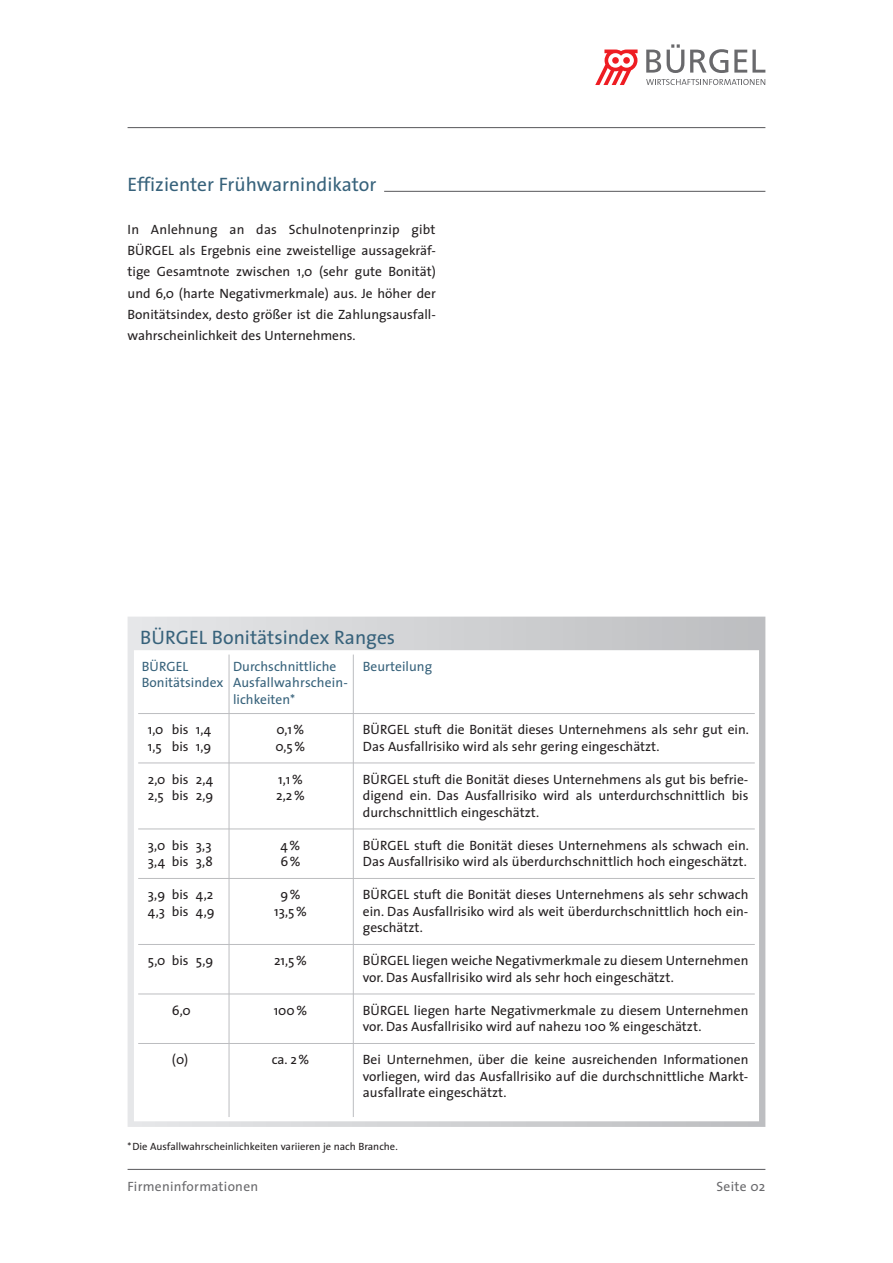
<style>
.page{position:relative;width:893px;height:1263px;background:#fff}
.page>*{position:absolute;margin:0;border:0;box-sizing:border-box;transform-origin:0 0}
.t1{font:19.5px "The Sans";color:#37627b}
.t2{font:13.5px/16.5px "The Sans";color:#231f20}
.t3{font:13.5px/16.5px "The Sans";color:#37627b}
.t4{font:13.5px "The Sans";letter-spacing:.02em;color:#69696c}
.t5{font:10.5px "The Sans";color:#231f20}
</style>
<div class="page">
<hr style="left:128px;top:127px;width:637px;height:1px;background:#69696c">
<hr style="left:384px;top:191px;width:381px;height:1px;background:#69696c">
<svg style="left:128px;top:617px;width:637px;height:510px"></svg>
<hr style="left:229px;top:654px;width:1px;height:463px;background:#bcbdc0">
<hr style="left:353px;top:654px;width:1px;height:463px;background:#bcbdc0">
<hr style="left:138px;top:762px;width:617px;height:1px;background:#bcbdc0">
<hr style="left:138px;top:828px;width:617px;height:1px;background:#bcbdc0">
<hr style="left:138px;top:878px;width:617px;height:1px;background:#bcbdc0">
<hr style="left:138px;top:944px;width:617px;height:1px;background:#bcbdc0">
<hr style="left:138px;top:993px;width:617px;height:1px;background:#bcbdc0">
<hr style="left:138px;top:1043px;width:617px;height:1px;background:#bcbdc0">
<hr style="left:128px;top:1169px;width:637px;height:1px;background:#69696c">
<svg style="left:646px;top:50px;width:15px;height:23px"></svg>
<svg style="left:667px;top:44px;width:17px;height:29px"></svg>
<svg style="left:690px;top:49px;width:38px;height:24px"></svg>
<svg style="left:734px;top:50px;width:31px;height:23px"></svg>
<svg style="left:646px;top:79px;width:119px;height:6px"></svg>
<svg style="left:595px;top:50px;width:43px;height:35px"></svg>
<h1 class="t1" style="left:128px;top:169px;width:250px">Effizienter Frühwarnindikator</h1>
<p class="t2" style="left:128px;top:218px;width:310px;line-height:21.3px;text-align:justify">In Anlehnung an das Schulnotenprinzip gibt BÜRGEL als Ergebnis eine zweistellige aussagekräf&shy;tige Gesamtnote zwischen 1,0 (sehr gute Bonität) und 6,0 (harte Negativmerkmale) aus. Je höher der Bonitätsindex, desto größer ist die Zahlungsausfall&shy;wahrscheinlichkeit des Unternehmens.</p>
<h1 class="t1" style="left:140px;top:621px;width:256px">BÜRGEL Bonitätsindex Ranges</h1>
<p class="t3" style="left:233px;top:658px;width:115px">Durchschnittliche<br>Ausfallwahrschein&shy;lichkeiten*</p>
<p class="t2" style="left:276px;top:721px;width:31px">0,1%<br>0,5%</p>
<p class="t2" style="left:276px;top:770px;width:30px">1,1%<br>2,2%</p>
<p class="t2" style="left:280px;top:836px;width:22px">4%<br>6%</p>
<p class="t2" style="left:274px;top:886px;width:34px;text-align:center">9%<br>13,5%</p>
<p class="t2" style="left:274px;top:952px;width:34px">21,5%</p>
<p class="t2" style="left:274px;top:1001px;width:35px">100%</p>
<p class="t2" style="left:272px;top:1051px;width:39px">ca. 2%</p>
<p class="t3" style="left:142px;top:658px;width:83px">BÜRGEL<br>Bonitätsindex</p>
<p class="t2" style="left:148px;top:721px;width:65px">1,0 bis 1,4<br>1,5 bis 1,9</p>
<p class="t2" style="left:148px;top:770px;width:67px">2,0 bis 2,4<br>2,5 bis 2,9</p>
<p class="t2" style="left:148px;top:836px;width:66px">3,0 bis 3,3<br>3,4 bis 3,8</p>
<p class="t2" style="left:148px;top:886px;width:68px">3,9 bis 4,2<br>4,3 bis 4,9</p>
<p class="t2" style="left:148px;top:952px;width:67px">5,0 bis 5,9</p>
<p class="t2" style="left:172px;top:1001px;width:20px">6,0</p>
<p class="t2" style="left:172px;top:1051px;width:18px">(0)</p>
<p class="t3" style="left:363px;top:658px;width:71px">Beurteilung</p>
<p class="t2" style="left:363px;top:721px;width:388px">BÜRGEL stuft die Bonität dieses Unternehmens als sehr gut ein.<br>Das Ausfallrisiko wird als sehr gering eingeschätzt.</p>
<p class="t2" style="left:363px;top:770px;width:387px;text-align:justify">BÜRGEL stuft die Bonität dieses Unternehmens als gut bis befrie&shy;digend ein. Das Ausfallrisiko wird als unterdurchschnittlich bis durchschnittlich eingeschätzt.</p>
<p class="t2" style="left:363px;top:836px;width:388px">BÜRGEL stuft die Bonität dieses Unternehmens als schwach ein.<br>Das Ausfallrisiko wird als überdurchschnittlich hoch eingeschätzt.</p>
<p class="t2" style="left:363px;top:886px;width:387px;text-align:justify">BÜRGEL stuft die Bonität dieses Unternehmens als sehr schwach ein. Das Ausfallrisiko wird als weit überdurchschnittlich hoch ein&shy;geschätzt.</p>
<p class="t2" style="left:363px;top:952px;width:387px">BÜRGEL liegen weiche Negativmerkmale zu diesem Unternehmen vor. Das Ausfallrisiko wird als sehr hoch eingeschätzt.</p>
<p class="t2" style="left:363px;top:1001px;width:387px">BÜRGEL liegen harte Negativmerkmale zu diesem Unternehmen vor. Das Ausfallrisiko wird auf nahezu 100 % eingeschätzt.</p>
<p class="t2" style="left:363px;top:1051px;width:387px;text-align:justify">Bei Unternehmen, über die keine ausreichenden Informationen vorliegen, wird das Ausfallrisiko auf die durchschnittliche Markt&shy;ausfallrate eingeschätzt.</p>
<p class="t5" style="left:128px;top:1137px;width:272px">*Die Ausfallwahrscheinlichkeiten variieren je nach Branche.</p>
<p class="t4" style="left:128px;top:1175px;width:132px">Firmeninformationen</p>
<p class="t4" style="left:716px;top:1175px;width:50px">Seite 02</p>
</div>
